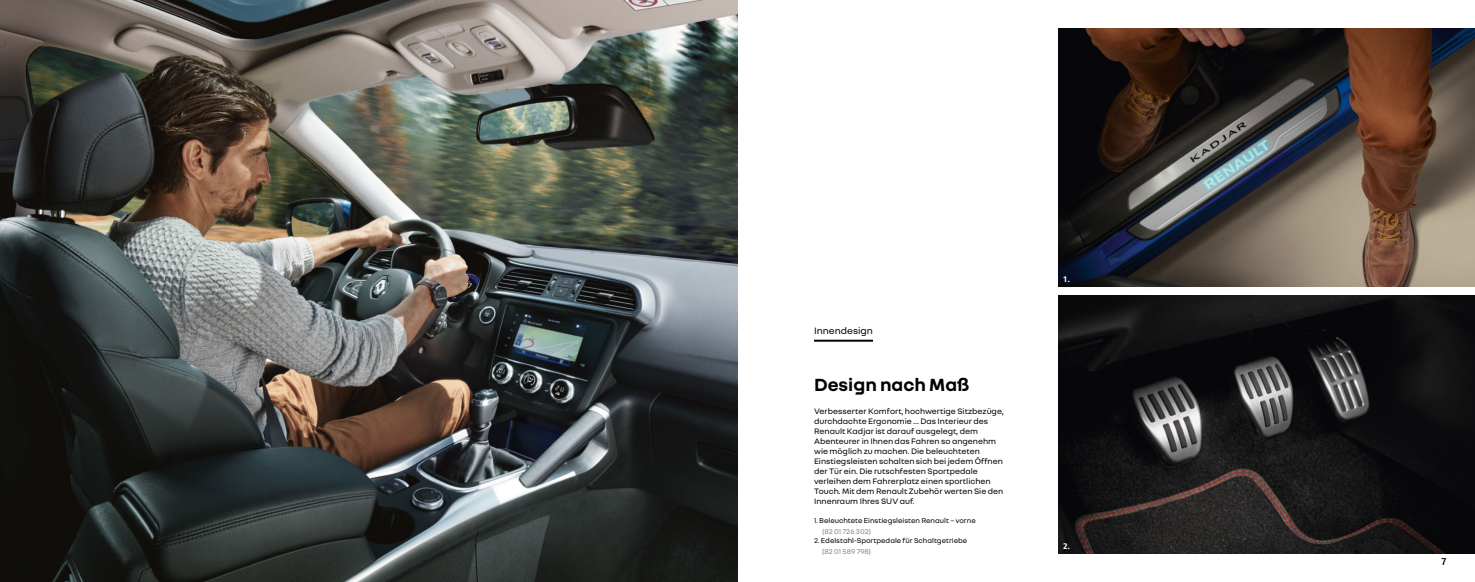
<style>
.page{position:relative;width:1475px;height:582px;background:#fff}
.page>*{position:absolute;margin:0;border:0;box-sizing:border-box;transform-origin:0 0}
.t1{font:700 19px "Nouvel R";color:#000}
.t2{font:10px "Nouvel R";color:#000}
.t3{font:500 10px "Read";color:#000}
.t4{font:8.5px/10px "Nouvel R";color:#000}
.t5{font:700 8px "Read";color:#fff}
.t6{font:7.5px/11px "Nouvel R";color:#000}
.s1{font-style:inherit}
.s2{color:#868786}
</style>
<div class="page">
<img style="left:1058px;top:295px;width:416px;height:258px">
<img style="left:1058px;top:28px;width:416px;height:258px">
<img style="left:0;top:0;width:737px;height:581px">
<hr style="left:814px;top:339px;width:58px;height:2px;background:#000">
<p class="t2" style="left:814px;top:325px;width:60px">Innendesign</p>
<h1 class="t1" style="left:814px;top:375px;width:157px">Design nach Maß</h1>
<p class="t4" style="left:814px;top:405px;width:191px">Verbesserter Komfort, hochwertige Sitzbezüge, durchdachte Ergonomie … Das Interieur des Renault Kadjar ist darauf ausgelegt, dem Abenteurer in Ihnen das Fahren so angenehm wie möglich zu machen. Die beleuchteten Einstiegsleisten schalten sich bei jedem Öffnen der Tür ein. Die rutschfesten Sportpedale verleihen dem Fahrerplatz einen sportlichen Touch. Mit dem Renault Zubehör werten Sie den Innenraum Ihres SUV auf.</p>
<p class="t6" style="left:822px;top:514px;width:155px;text-indent:-8px"><span class="s1">1.</span> Beleuchtete Einstiegsleisten Renault – vorne <span class="s2">(82 01 726 302)</span></p>
<p class="t6" style="left:822px;top:534px;width:146px;text-indent:-8px"><span class="s1">2.</span> Edelstahl-Sportpedale für Schaltgetriebe <span class="s2">(82 01 589 798)</span></p>
<p class="t5" style="left:1062px;top:274px;width:8px">1.</p>
<p class="t5" style="left:1062px;top:540px;width:8px">2.</p>
<p class="t3" style="left:1440px;top:554px;width:7px">7</p>
</div>
